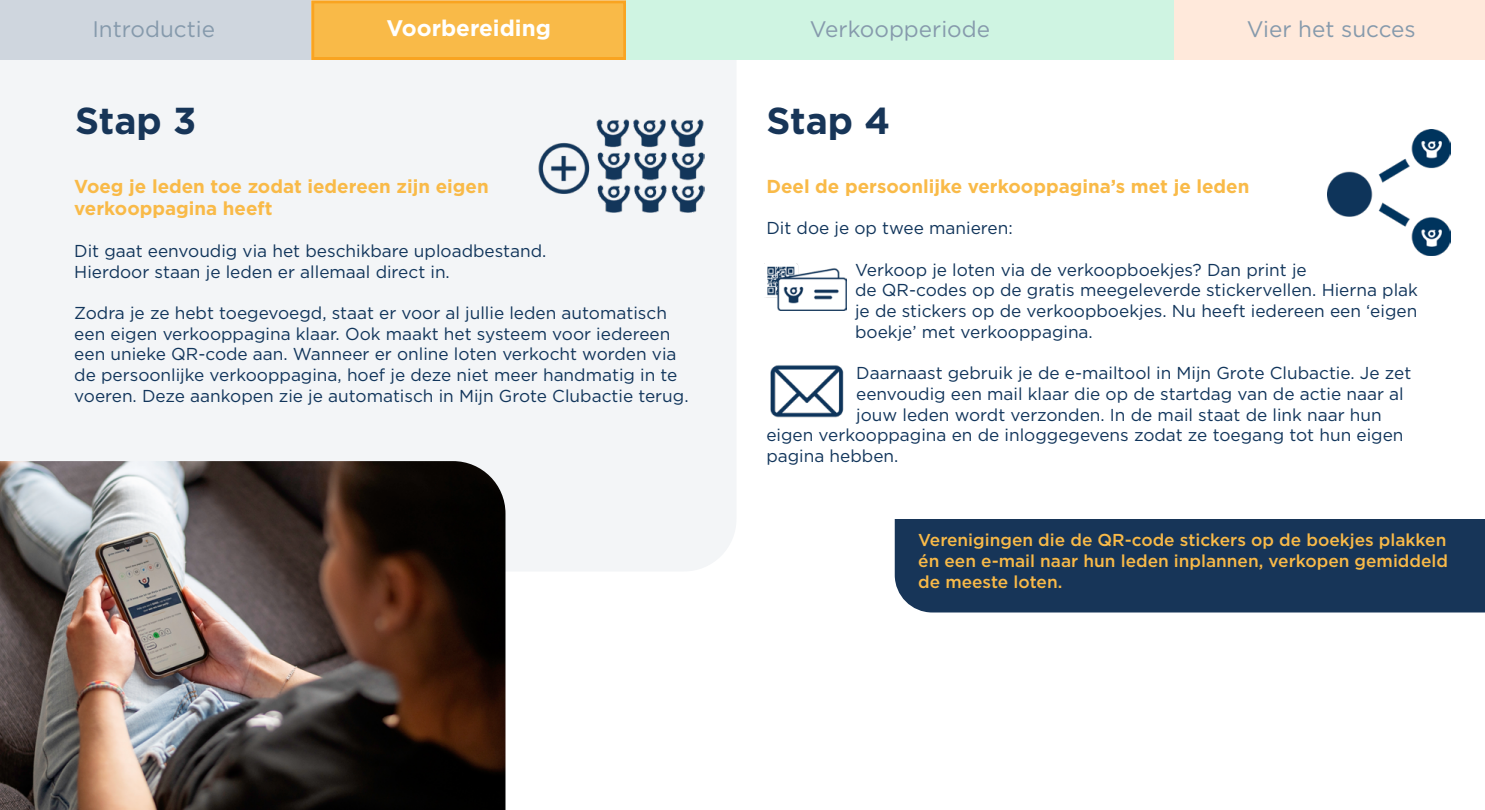
<style>
.page{position:relative;width:1485px;height:810px;background:#fff}
.page>*{position:absolute;margin:0;border:0;box-sizing:border-box;transform-origin:0 0}
.t1{font:700 37.5px "Gotham";color:#173558}
.t2{font:22.5px "Gotham";color:#869aac}
.t3{font:700 22.5px "Gotham";color:#fff}
.t4{font:700 18.75px/22.5px "Gotham";color:#f9ba48}
.t5{font:17.25px/20.7px "Gotham";color:#11355b}
.t6{font:500 17.25px/20.7px "Gotham";color:#f9ba48;text-align:justify}
</style>
<div class="page">
<div style="left:0;top:0;width:311px;height:60px;background:#cfd6de"></div>
<div style="left:311px;top:0;width:315px;height:60px;background:#f9ba48;border:3px solid #f9a421"></div>
<div style="left:626px;top:0;width:553px;height:60px;background:#cff4e2"></div>
<div style="left:1174px;top:0;width:311px;height:60px;background:#ffe9db"></div>
<div style="left:0;top:60px;width:736px;height:511px;background:#f3f5f7"></div>
<div style="left:895px;top:519px;width:590px;height:94px;background:#173558"></div>
<img style="left:534px;top:118px;width:170px;height:94px">
<img style="left:1328px;top:129px;width:122px;height:127px">
<img style="left:0;top:461px;width:506px;height:349px">
<img style="left:766px;top:264px;width:80px;height:46px">
<img style="left:770px;top:365px;width:74px;height:53px">
<h2 class="t2" style="left:92px;top:15px;width:124px">Introductie</h2>
<h2 class="t3" style="left:387px;top:15px;width:166px">Voorbereiding</h2>
<h2 class="t2" style="left:810px;top:15px;width:182px">Verkoopperiode</h2>
<h2 class="t2" style="left:1247px;top:15px;width:171px">Vier het succes</h2>
<h1 class="t1" style="left:75px;top:99px;width:123px">Stap 3</h1>
<h1 class="t1" style="left:766px;top:99px;width:125px">Stap 4</h1>
<p class="t4" style="left:74px;top:175px;width:416px">Voeg je leden toe zodat iedereen zijn eigen verkooppagina heeft</p>
<p class="t5" style="left:74px;top:240px;width:474px">Dit gaat eenvoudig via het beschikbare uploadbestand.<br>Hierdoor staan je leden er allemaal direct in.</p>
<p class="t5" style="left:74px;top:302px;width:616px">Zodra je ze hebt toegevoegd, staat er voor al jullie leden automatisch een eigen verkooppagina klaar. Ook maakt het systeem voor iedereen een unieke QR-code aan. Wanneer er online loten verkocht worden via de persoonlijke verkooppagina, hoef je deze niet meer handmatig in te voeren. Deze aankopen zie je automatisch in Mijn Grote Clubactie terug.</p>
<p class="t4" style="left:766px;top:175px;width:485px">Deel de persoonlijke verkooppagina’s met je leden</p>
<p class="t5" style="left:766px;top:218px;width:248px">Dit doe je op twee manieren:</p>
<p class="t5" style="left:855px;top:259px;width:564px">Verkoop je loten via de verkoopboekjes? Dan print je<br>de QR-codes op de gratis meegeleverde stickervellen. Hierna plak je de stickers op de verkoopboekjes. Nu heeft iedereen een ‘eigen boekje’ met verkooppagina.</p>
<p class="t5" style="left:856px;top:362px;width:557px">Daarnaast gebruik je de e-mailtool in Mijn Grote Clubactie. Je zet</p>
<p class="t5" style="left:856px;top:383px;width:549px">eenvoudig een mail klaar die op de startdag van de actie naar al</p>
<p class="t5" style="left:856px;top:404px;width:527px">jouw leden wordt verzonden. In de mail staat de link naar hun</p>
<p class="t5" style="left:766px;top:425px;width:639px">eigen verkooppagina en de inloggegevens zodat ze toegang tot hun eigen</p>
<p class="t5" style="left:766px;top:445px;width:134px">pagina hebben.</p>
<p class="t6" style="left:918px;top:530px;width:531px">Verenigingen die de QR-code stickers op de boekjes plakken én een e-mail naar hun leden inplannen, verkopen gemiddeld de meeste loten.</p>
</div>
